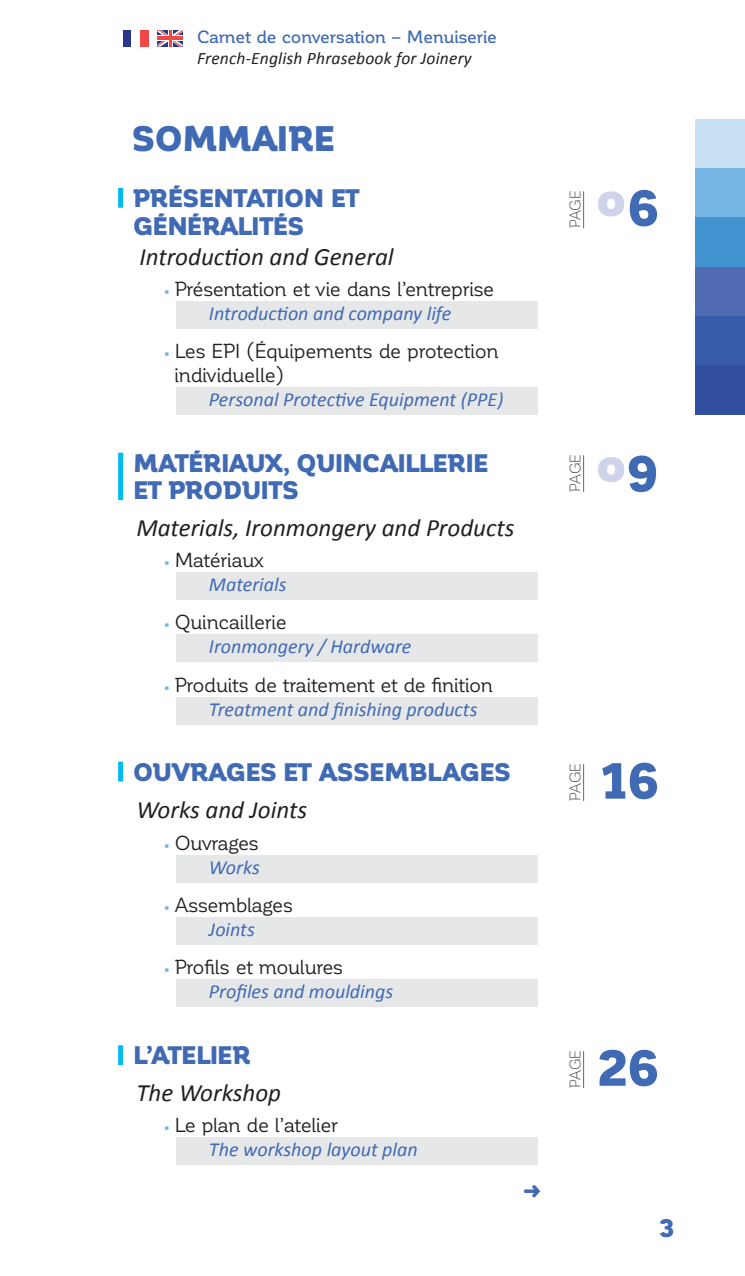
<style>
.page{position:relative;width:745px;height:1276px;background:#fff}
.page>*{position:absolute;margin:0;border:0;box-sizing:border-box;transform-origin:0 0}
.t1{font:900 50px "Corporative Alt";color:#cfd4ea}
.t2{font:900 50px "Corporative";color:#406ab4}
.t3{font:900 35px "Corporative";letter-spacing:-.01em;color:#406ab4}
.t4{font:900 25px/27.5px "Corporative";letter-spacing:-.02em;color:#406ab4}
.t5{font:italic 25px "Calibri";color:#231f20}
.t6{font:20px/24px "Corporative";letter-spacing:-.02em;color:#231f20}
.t7{font:italic 20px "Calibri";color:#406ab4}
.t8{font:italic 17.5px "Calibri";letter-spacing:.01em;color:#231f20}
.t9{font:500 17.5px "Corporative";letter-spacing:-.01em;color:#406ab4}
.t10{font:300 15px "Corporative";letter-spacing:-.025em;color:#231f20}
.s1{font-family:"Calibri";font-size:12.5px;color:#77b6e4}
.s2{font-family:"Corporative";color:#406ab4}
</style>
<div class="page">
<div style="left:694px;top:119px;width:50px;height:49px;background:#c7e0f3"></div>
<div style="left:694px;top:169px;width:50px;height:49px;background:#77b6e4"></div>
<div style="left:694px;top:218px;width:50px;height:49px;background:#4194d0"></div>
<div style="left:694px;top:267px;width:50px;height:49px;background:#516bb3"></div>
<div style="left:694px;top:316px;width:50px;height:49px;background:#385caa"></div>
<div style="left:694px;top:365px;width:50px;height:50px;background:#324ea1"></div>
<div style="left:123px;top:30px;width:8px;height:17px;background:#29368a"></div>
<div style="left:140px;top:30px;width:8px;height:17px;background:#ef4846"></div>
<svg style="left:157px;top:30px;width:25px;height:17px"></svg>
<div style="left:175px;top:301px;width:362px;height:27px;background:#e6e7e9"></div>
<div style="left:175px;top:387px;width:362px;height:27px;background:#e6e7e9"></div>
<div style="left:175px;top:573px;width:362px;height:27px;background:#e6e7e9"></div>
<div style="left:175px;top:635px;width:362px;height:27px;background:#e6e7e9"></div>
<div style="left:175px;top:697px;width:362px;height:27px;background:#e6e7e9"></div>
<div style="left:175px;top:855px;width:362px;height:27px;background:#e6e7e9"></div>
<div style="left:175px;top:917px;width:362px;height:27px;background:#e6e7e9"></div>
<div style="left:175px;top:979px;width:362px;height:27px;background:#e6e7e9"></div>
<div style="left:175px;top:1137px;width:362px;height:27px;background:#e6e7e9"></div>
<hr style="left:582px;top:191px;width:1px;height:37px;background:#406ab4">
<hr style="left:582px;top:764px;width:1px;height:37px;background:#406ab4">
<hr style="left:582px;top:1051px;width:1px;height:37px;background:#406ab4">
<hr style="left:582px;top:455px;width:1px;height:37px;background:#406ab4">
<div style="left:118px;top:453px;width:5px;height:47px;background:#00baf1"></div>
<div style="left:118px;top:761px;width:5px;height:20px;background:#00baf1"></div>
<div style="left:118px;top:1045px;width:5px;height:20px;background:#00baf1"></div>
<div style="left:118px;top:188px;width:5px;height:20px;background:#00baf1"></div>
<p class="t9" style="left:197px;top:31px;width:301px">Carnet de conversation – Menuiserie</p>
<p class="t8" style="left:197px;top:48px;width:276px">French-English Phrasebook for Joinery</p>
<h2 class="t3" style="left:132px;top:125px;width:203px">SOMMAIRE</h2>
<p class="t4" style="left:133px;top:186px;width:228px">PRÉSENTATION ET<br>GÉNÉRALITÉS</p>
<p class="t5" style="left:139px;top:241px;width:255px">Introduction and General</p>
<p class="t6" style="left:164px;top:278px;width:332px"><span class="s1">•</span> Présentation et vie dans l’entreprise</p>
<p class="t7" style="left:209px;top:301px;width:244px">Introduction and company life</p>
<p class="t6" style="left:174px;top:340px;width:325px;text-indent:-11px"><span class="s1">•</span> Les EPI (Équipements de protection individuelle)</p>
<p class="t7" style="left:209px;top:387px;width:296px">Personal Protective Equipment (PPE)</p>
<p class="t4" style="left:133px;top:451px;width:356px">MATÉRIAUX, QUINCAILLERIE<br>ET PRODUITS</p>
<p class="t5" style="left:136px;top:512px;width:379px">Materials, Ironmongery and Products</p>
<p class="t6" style="left:164px;top:550px;width:101px"><span class="s1">•</span> Matériaux</p>
<p class="t7" style="left:209px;top:572px;width:79px">Materials</p>
<p class="t6" style="left:164px;top:612px;width:124px"><span class="s1">•</span> Quincaillerie</p>
<p class="t7" style="left:209px;top:634px;width:204px">Ironmongery / Hardware</p>
<p class="t6" style="left:164px;top:674px;width:330px"><span class="s1">•</span> Produits de traitement et de finition</p>
<p class="t7" style="left:209px;top:696px;width:270px">Treatment and finishing products</p>
<p class="t4" style="left:133px;top:761px;width:379px">OUVRAGES ET ASSEMBLAGES</p>
<p class="t5" style="left:136px;top:794px;width:172px">Works and Joints</p>
<p class="t6" style="left:164px;top:832px;width:97px"><span class="s1">•</span> Ouvrages</p>
<p class="t7" style="left:209px;top:854px;width:52px">Works</p>
<p class="t6" style="left:164px;top:894px;width:131px"><span class="s1">•</span> Assemblages</p>
<p class="t7" style="left:209px;top:916px;width:47px">Joints</p>
<p class="t6" style="left:164px;top:956px;width:181px"><span class="s1">•</span> Profils et moulures</p>
<p class="t7" style="left:209px;top:979px;width:185px">Profiles and mouldings</p>
<p class="t4" style="left:133px;top:1043px;width:119px">L’ATELIER</p>
<p class="t5" style="left:136px;top:1077px;width:146px">The Workshop</p>
<p class="t6" style="left:164px;top:1114px;width:175px"><span class="s1">•</span> Le plan de l’atelier</p>
<p class="t7" style="left:209px;top:1136px;width:210px">The workshop layout plan</p>
<p class="t10" style="left:569px;top:228px;width:39px;rotate:-90deg">PAGE</p>
<h1 class="t1" style="left:595px;top:180px;width:64px">o<span class="s2">6</span></h1>
<p class="t10" style="left:569px;top:492px;width:39px;rotate:-90deg">PAGE</p>
<h1 class="t1" style="left:595px;top:445px;width:64px">o<span class="s2">9</span></h1>
<p class="t10" style="left:569px;top:801px;width:39px;rotate:-90deg">PAGE</p>
<h1 class="t2" style="left:602px;top:763px;width:57px">16</h1>
<p class="t10" style="left:569px;top:1088px;width:39px;rotate:-90deg">PAGE</p>
<h1 class="t2" style="left:598px;top:1050px;width:61px">26</h1>
<p class="t4" style="left:659px;top:1216px;width:16px">3</p>
</div>
